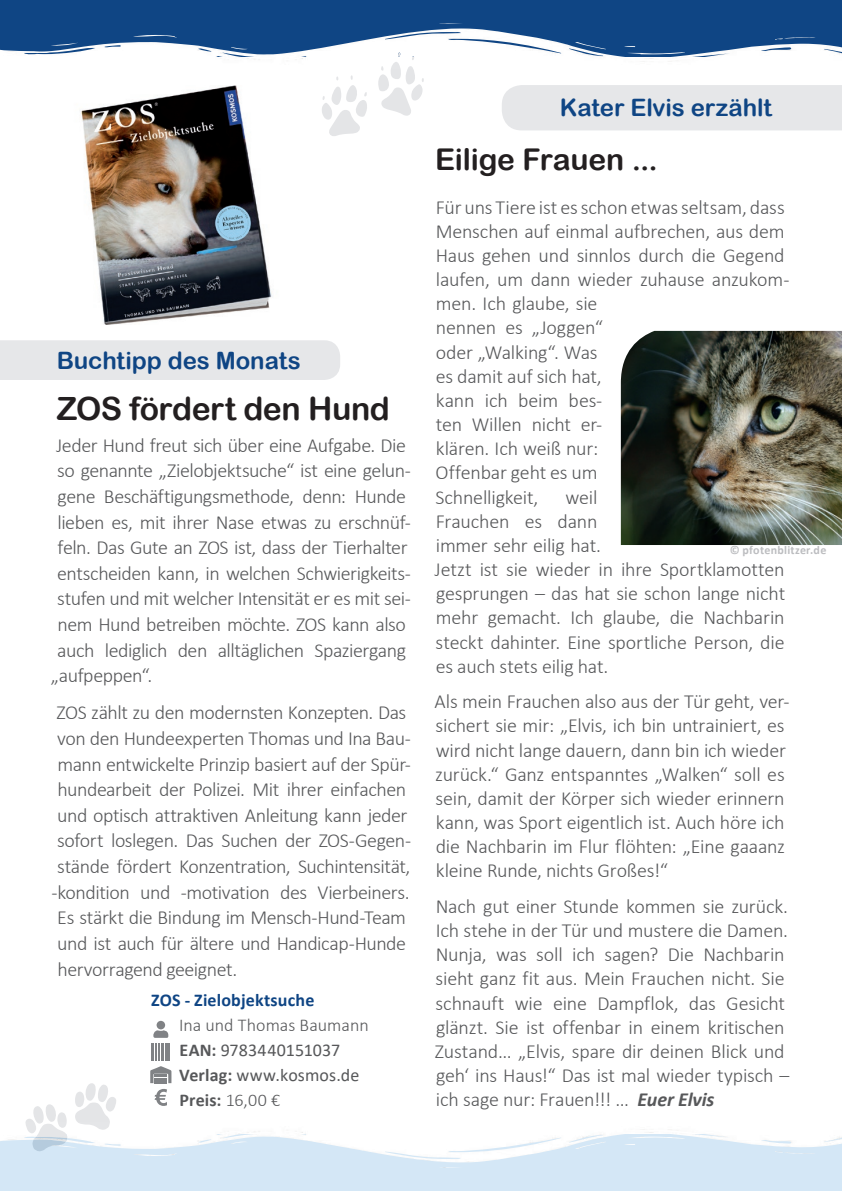
<style>
.page{position:relative;width:842px;height:1191px;background:#fff}
.page>*{position:absolute;margin:0;border:0;box-sizing:border-box;transform-origin:0 0}
.t1{font:32px "Arial Rounded MT Bold";letter-spacing:-.015em;color:#231f20}
.t2{font:30px "Arial Rounded MT Bold";letter-spacing:-.005em;color:#231f20}
.t3{font:24px "Arial Rounded MT Bold";letter-spacing:-.005em;color:#0f4584}
.t4{font:300 20px/24.2px "Calibri";letter-spacing:-.015em;color:#57585a}
.t5{font:18px/25px "Calibri";letter-spacing:.005em;color:#57585a}
.t6{font:700 18px "Calibri";letter-spacing:.01em;color:#0f4584}
.t7{font:700 12px "Calibri";letter-spacing:.02em;color:#bcbdc0}
.s1{font-weight:300}
.s2{font-weight:700}
.s3{font-weight:700;font-style:italic}
</style>
<div class="page">
<div style="left:0;top:0;width:842px;height:57px;background:#0f4584"></div>
<img style="left:0;top:23px;width:842px;height:39px">
<div style="left:0;top:1134px;width:842px;height:57px;background:#d4e7f6"></div>
<img style="left:0;top:1129px;width:573px;height:34px">
<div style="left:0;top:340px;width:340px;height:40px;background:#e6e7e9"></div>
<img style="left:81px;top:86px;width:191px;height:238px">
<img style="left:621px;top:331px;width:221px;height:214px">
<div style="left:157px;top:1020px;width:8px;height:9px;background:#808285;border-radius:50%"></div>
<svg style="left:150px;top:1066px;width:21px;height:17px"></svg>
<svg style="left:152px;top:1030px;width:18px;height:30px"></svg>
<svg style="left:155px;top:1089px;width:12px;height:17px"></svg>
<div style="left:502px;top:85px;width:340px;height:45px;background:#e6e7e9"></div>
<svg style="left:25px;top:1104px;width:42px;height:47px"></svg>
<img style="left:34px;top:1123px;width:33px;height:22px">
<svg style="left:75px;top:1083px;width:41px;height:40px"></svg>
<img style="left:80px;top:1123px;width:30px;height:6px">
<svg style="left:378px;top:52px;width:46px;height:64px"></svg>
<svg style="left:322px;top:75px;width:45px;height:61px"></svg>
<p class="t3" style="left:57px;top:346px;width:245px">Buchtipp des Monats</p>
<h1 class="t1" style="left:57px;top:390px;width:335px">ZOS fördert den Hund</h1>
<p class="t4" style="left:56px;top:433px;width:351px">Jeder Hund freut sich über eine Aufgabe. Die</p>
<p class="t4" style="left:57px;top:458px;width:355px">so genannte „Zielobjektsuche“ ist eine gelun-</p>
<p class="t4" style="left:58px;top:484px;width:350px">gene Beschäftigungsmethode, denn: Hunde</p>
<p class="t4" style="left:57px;top:509px;width:355px">lieben es, mit ihrer Nase etwas zu erschnüf-</p>
<p class="t4" style="left:58px;top:535px;width:351px">feln. Das Gute an ZOS ist, dass der Tierhalter</p>
<p class="t4" style="left:57px;top:561px;width:355px">entscheiden kann, in welchen Schwierigkeits-</p>
<p class="t4" style="left:57px;top:586px;width:355px">stufen und mit welcher Intensität er es mit sei-</p>
<p class="t4" style="left:57px;top:612px;width:350px">nem Hund betreiben möchte. ZOS kann also</p>
<p class="t4" style="left:57px;top:638px;width:350px">auch lediglich den alltäglichen Spaziergang</p>
<p class="t4" style="left:51px;top:663px;width:103px">„aufpeppen“.</p>
<p class="t4" style="left:52px;top:699px;width:361px;line-height:25.6px">ZOS zählt zu den modernsten Konzepten. Das von den Hundeexperten Thomas und Ina Bau&shy;mann entwickelte Prinzip basiert auf der Spür&shy;hundearbeit der Polizei. Mit ihrer einfachen und optisch attraktiven Anleitung kann jeder sofort loslegen. Das Suchen der ZOS-Gegen&shy;stände fördert Konzentration, Suchintensität, -kondition und -motivation des Vierbeiners.<br>Es stärkt die Bindung im Mensch-Hund-Team und ist auch für ältere und Handicap-Hunde hervorragend geeignet.</p>
<p class="t6" style="left:151px;top:987px;width:165px">ZOS - Zielobjektsuche</p>
<p class="t5" style="left:179px;top:1012px;width:191px"><span class="s1">Ina und Thomas Baumann<br></span><span class="s2">EAN:</span> 9783440151037<br><span class="s2">Verlag:</span> www.kosmos.de<br><span class="s2">Preis:</span> <span class="s1">16,00 €</span></p>
<p class="t3" style="left:560px;top:94px;width:214px">Kater Elvis erzählt</p>
<h2 class="t2" style="left:435px;top:141px;width:224px">Eilige Frauen ...</h2>
<p class="t4" style="left:435px;top:194px;width:356px">Für uns Tiere ist es schon etwas seltsam, dass<br>Menschen auf einmal aufbrechen, aus dem<br>Haus gehen und sinnlos durch die Gegend laufen, um dann wieder zuhause anzukom&shy;men. Ich glaube, sie<br>nennen es „Joggen“<br>oder „Walking“. Was<br>es damit auf sich hat,<br>kann ich beim bes-<br>ten Willen nicht er-<br>klären. Ich weiß nur:<br>Offenbar geht es um<br>Schnelligkeit,</p>
<p class="t4" style="left:435px;top:484px;width:352px;text-indent:131px">weil<br>Frauchen es dann<br>immer sehr eilig hat.<br>Jetzt ist sie wieder in ihre Sportklamotten gesprungen – das hat sie schon lange nicht mehr gemacht. Ich glaube, die Nachbarin steckt dahinter. Eine sportliche Person, die es auch stets eilig hat.</p>
<p class="t4" style="left:435px;top:689px;width:356px">Als mein Frauchen also aus der Tür geht, ver&shy;sichert sie mir: „Elvis, ich bin untrainiert, es wird nicht lange dauern, dann bin ich wieder zurück.“ Ganz entspanntes „Walken“ soll es sein, damit der Körper sich wieder erinnern kann, was Sport eigentlich ist. Auch höre ich die Nachbarin im Flur flöhten: „Eine gaaanz kleine Runde, nichts Großes!“</p>
<p class="t4" style="left:435px;top:894px;width:356px">Nach gut einer Stunde kommen sie zurück.<br>Ich stehe in der Tür und mustere die Damen.<br>Nunja, was soll ich sagen? Die Nachbarin sieht ganz fit aus. Mein Frauchen nicht. Sie schnauft wie eine Dampflok, das Gesicht glänzt. Sie ist offenbar in einem kritischen Zustand... „Elvis, spare dir deinen Blick und geh‘ ins Haus!“ Das ist mal wieder typisch – ich sage nur: Frauen!!! ... <span class="s3">Euer Elvis</span></p>
<p class="t7" style="left:730px;top:541px;width:98px">© pfotenblitzer.de</p>
</div>
